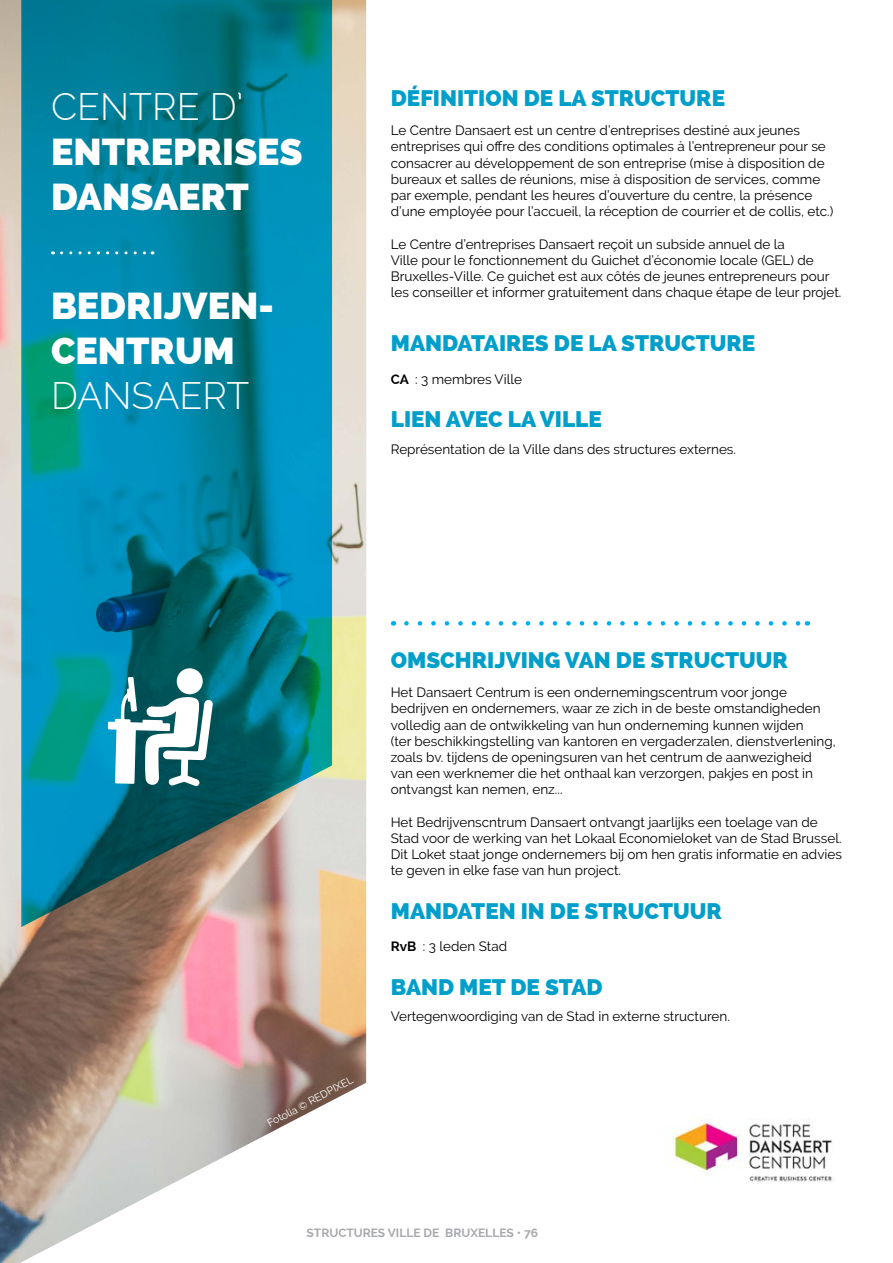
<style>
.page{position:relative;width:893px;height:1263px;background:#fff}
.page>*{position:absolute;margin:0;border:0;box-sizing:border-box;transform-origin:0 0}
.t1{font:800 37.5px/45px "Raleway";color:#fff}
.t2{font:300 37.5px "Raleway";color:#fff}
.t3{font:800 22.5px "Raleway";color:#009fca}
.t4{font:13.5px/16.2px "Raleway";color:#000}
.t5{font:700 12px "Raleway";color:#a7a9ac}
.t6{font:10.5px "Raleway";color:#fff}
.s1{font-weight:700}
</style>
<div class="page">
<img style="left:0;top:0;width:366px;height:1263px">
<svg style="left:21px;top:0;width:311px;height:927px;background:#10859b"></svg>
<img style="left:664px;top:1119px;width:170px;height:63px">
<svg style="left:62px;top:251px;width:91px;height:3px"></svg>
<svg style="left:108px;top:677px;width:105px;height:109px"></svg>
<div style="left:177px;top:668px;width:26px;height:26px;background:#fff;border-radius:50%"></div>
<svg style="left:406px;top:621px;width:394px;height:5px"></svg>
<h1 class="t2" style="left:51px;top:84px;width:194px">CENTRE D’</h1>
<h1 class="t1" style="left:51px;top:129px;width:253px">ENTREPRISES<br>DANSAERT</h1>
<h1 class="t1" style="left:51px;top:284px;width:224px">BEDRIJVEN-<br>CENTRUM</h1>
<h1 class="t2" style="left:51px;top:374px;width:200px">DANSAERT</h1>
<h2 class="t3" style="left:391px;top:85px;width:336px">DÉFINITION DE LA STRUCTURE</h2>
<p class="t4" style="left:391px;top:122px;width:444px">Le Centre Dansaert est un centre d’entreprises destiné aux jeunes entreprises qui offre des conditions optimales à l’entrepreneur pour se consacrer au développement de son entreprise (mise à disposition de bureaux et salles de réunions, mise à disposition de services, comme par exemple, pendant les heures d’ouverture du centre, la présence d’une employée pour l’accueil, la réception de courrier et de collis, etc.)</p>
<p class="t4" style="left:391px;top:236px;width:452px">Le Centre d’entreprises Dansaert reçoit un subside annuel de la<br>Ville pour le fonctionnement du Guichet d’économie locale (GEL) de Bruxelles-Ville. Ce guichet est aux côtés de jeunes entrepreneurs pour les conseiller et informer gratuitement dans chaque étape de leur projet.</p>
<h2 class="t3" style="left:391px;top:330px;width:366px">MANDATAIRES DE LA STRUCTURE</h2>
<p class="t4" style="left:391px;top:371px;width:133px"><span class="s1">CA</span> : 3 membres Ville</p>
<h2 class="t3" style="left:391px;top:406px;width:213px">LIEN AVEC LA VILLE</h2>
<p class="t4" style="left:391px;top:441px;width:347px">Représentation de la Ville dans des structures externes.</p>
<p class="t6" style="left:265px;top:1118px;width:97px;rotate:-28deg">Fotolia © REDPIXEL</p>
<h2 class="t3" style="left:391px;top:647px;width:399px">OMSCHRIJVING VAN DE STRUCTUUR</h2>
<p class="t4" style="left:391px;top:684px;width:446px">Het Dansaert Centrum is een ondernemingscentrum voor jonge bedrijven en ondernemers, waar ze zich in de beste omstandigheden volledig aan de ontwikkeling van hun onderneming kunnen wijden<br>(ter beschikkingstelling van kantoren en vergaderzalen, dienstverlening, zoals bv. tijdens de openingsuren van het centrum de aanwezigheid van een werknemer die het onthaal kan verzorgen, pakjes en post in ontvangst kan nemen, enz...</p>
<p class="t4" style="left:391px;top:814px;width:453px">Het Bedrijvenscntrum Dansaert ontvangt jaarlijks een toelage van de Stad voor de werking van het Lokaal Economieloket van de Stad Brussel.<br>Dit Loket staat jonge ondernemers bij om hen gratis informatie en advies te geven in elke fase van hun project.</p>
<h2 class="t3" style="left:391px;top:898px;width:333px">MANDATEN IN DE STRUCTUUR</h2>
<p class="t4" style="left:391px;top:938px;width:118px"><span class="s1">RvB</span> : 3 leden Stad</p>
<h2 class="t3" style="left:391px;top:973px;width:213px">BAND MET DE STAD</h2>
<p class="t4" style="left:391px;top:1008px;width:341px">Vertegenwoordiging van de Stad in externe structuren.</p>
<p class="t5" style="left:307px;top:1226px;width:233px">STRUCTURES VILLE DE BRUXELLES • 76</p>
</div>
